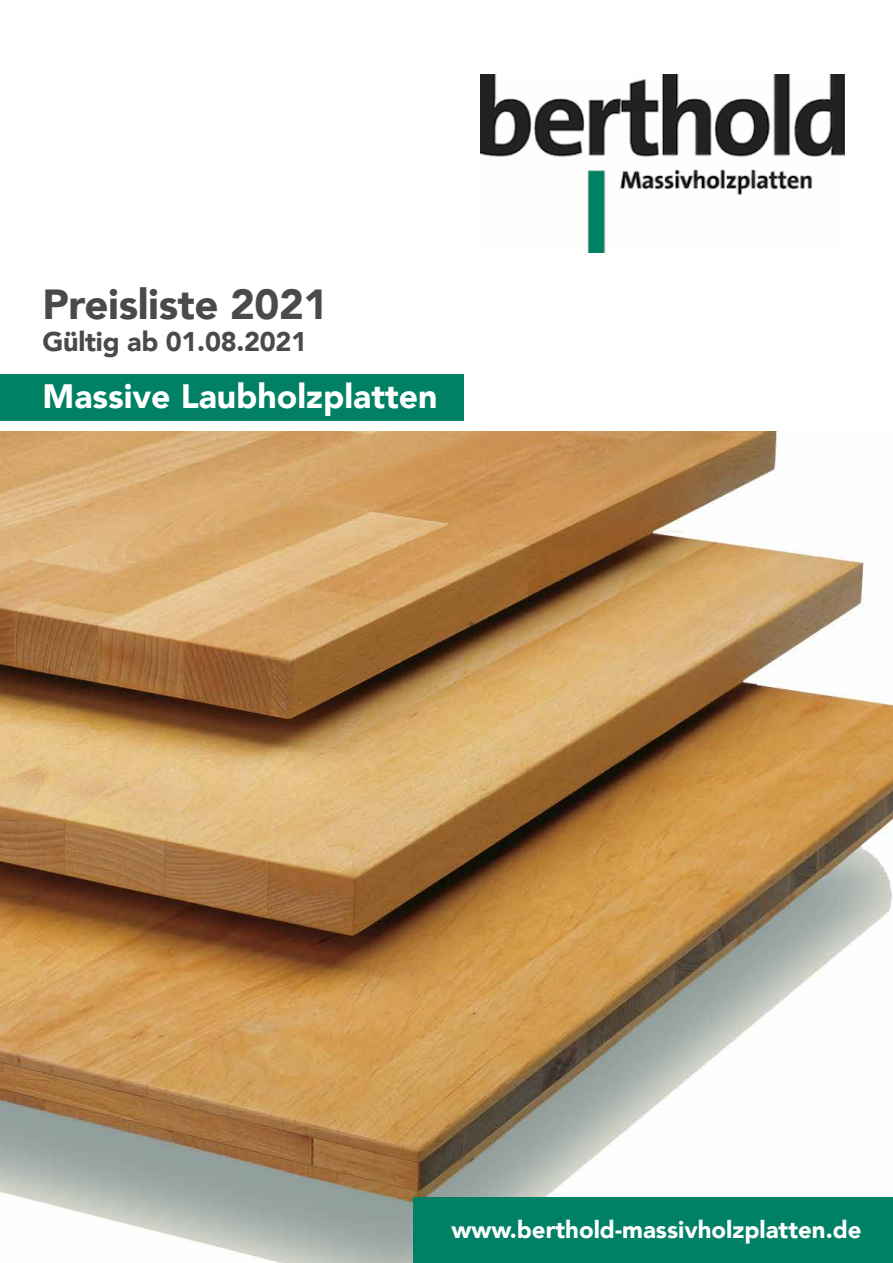
<style>
.page{position:relative;width:893px;height:1263px;background:#fff}
.page>*{position:absolute;margin:0;border:0;box-sizing:border-box;transform-origin:0 0}
.t1{font:900 42px "Avenir";letter-spacing:-.01em;color:#4a4a49}
.t2{font:900 33.75px "Avenir";color:#fff}
.t3{font:900 27px "Avenir";letter-spacing:-.01em;color:#4a4a49}
.t4{font:900 24px "Avenir";color:#fff}
</style>
<div class="page">
<div style="left:0;top:374px;width:463px;height:47px;background:#008165"></div>
<img style="left:480px;top:74px;width:364px;height:178px">
<img style="left:0;top:432px;width:893px;height:831px">
<div style="left:414px;top:1197px;width:479px;height:66px;background:#008165"></div>
<h1 class="t1" style="left:43px;top:269px;width:287px">Preisliste 2021</h1>
<p class="t3" style="left:43px;top:319px;width:266px">Gültig ab 01.08.2021</p>
<h2 class="t2" style="left:43px;top:367px;width:397px">Massive Laubholzplatten</h2>
<p class="t4" style="left:451px;top:1209px;width:412px">www.berthold-massivholzplatten.de</p>
</div>
